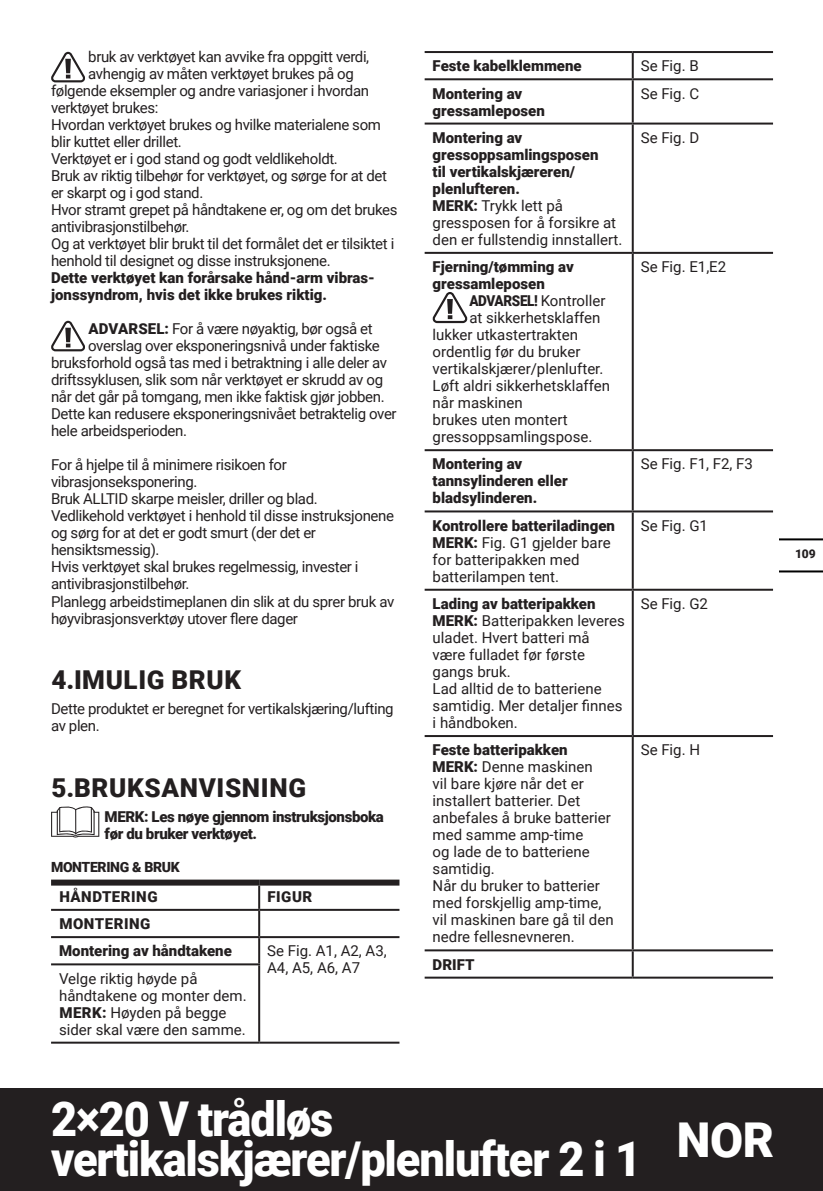
<style>
.page{position:relative;width:823px;height:1191px;background:#fff}
.page>*{position:absolute;margin:0;border:0;box-sizing:border-box;transform-origin:0 0}
.t1{font:900 48px/40px "Roboto";letter-spacing:-.025em;color:#fff;scale:.94 1}
.t2{font:900 26px "Roboto";letter-spacing:.025em;color:#231f20}
.t3{font:15px/17px "Roboto";letter-spacing:-.025em;color:#231f20}
.t4{font:15px/17px "Roboto";color:#231f20}
.t5{font:900 15px/17px "Roboto";color:#231f20}
.t6{font:900 15px/17px "Roboto";letter-spacing:-.025em;color:#231f20}
.t7{font:900 15px "Roboto";letter-spacing:.035em;color:#231f20}
.t8{font:900 14px "Roboto";letter-spacing:-.025em;color:#231f20}
.t9{font:900 12px "Roboto";color:#231f20}
.s1{font-weight:900}
</style>
<div class="page">
<div style="left:0;top:1089px;width:822px;height:102px;background:#231f20"></div>
<hr style="left:779px;top:570px;width:43px;height:2px;background:#000">
<hr style="left:779px;top:538px;width:43px;height:2px;background:#000">
<svg style="left:51px;top:52px;width:34px;height:30px"></svg>
<svg style="left:51px;top:321px;width:34px;height:30px"></svg>
<svg style="left:51px;top:806px;width:48px;height:32px"></svg>
<hr style="left:258px;top:885px;width:2px;height:24px;background:#231f20">
<hr style="left:51px;top:909px;width:208px;height:2px;background:#231f20">
<hr style="left:259px;top:909px;width:140px;height:2px;background:#231f20">
<hr style="left:258px;top:911px;width:2px;height:25px;background:#231f20">
<hr style="left:51px;top:936px;width:208px;height:2px;background:#231f20">
<hr style="left:259px;top:936px;width:140px;height:2px;background:#231f20">
<hr style="left:258px;top:938px;width:2px;height:25px;background:#231f20">
<hr style="left:51px;top:963px;width:209px;height:2px;background:#231f20">
<hr style="left:258px;top:965px;width:2px;height:76px;background:#231f20">
<hr style="left:51px;top:1041px;width:208px;height:2px;background:#231f20">
<hr style="left:259px;top:1041px;width:140px;height:2px;background:#231f20">
<div style="left:51px;top:879px;width:208px;height:6px;background:#231f20"></div>
<div style="left:259px;top:879px;width:140px;height:6px;background:#231f20"></div>
<hr style="left:424px;top:51px;width:208px;height:2px;background:#231f20">
<hr style="left:632px;top:51px;width:140px;height:2px;background:#231f20">
<hr style="left:631px;top:53px;width:2px;height:25px;background:#231f20">
<hr style="left:424px;top:78px;width:208px;height:2px;background:#231f20">
<hr style="left:632px;top:78px;width:140px;height:2px;background:#231f20">
<hr style="left:631px;top:80px;width:2px;height:43px;background:#231f20">
<hr style="left:424px;top:123px;width:208px;height:2px;background:#231f20">
<hr style="left:632px;top:123px;width:140px;height:2px;background:#231f20">
<hr style="left:631px;top:125px;width:2px;height:127px;background:#231f20">
<hr style="left:424px;top:252px;width:208px;height:2px;background:#231f20">
<hr style="left:632px;top:252px;width:140px;height:2px;background:#231f20">
<hr style="left:631px;top:254px;width:2px;height:195px;background:#231f20">
<hr style="left:424px;top:449px;width:208px;height:2px;background:#231f20">
<hr style="left:632px;top:449px;width:140px;height:2px;background:#231f20">
<hr style="left:631px;top:451px;width:2px;height:59px;background:#231f20">
<hr style="left:424px;top:510px;width:208px;height:2px;background:#231f20">
<hr style="left:632px;top:510px;width:140px;height:2px;background:#231f20">
<hr style="left:631px;top:512px;width:2px;height:77px;background:#231f20">
<hr style="left:424px;top:589px;width:208px;height:2px;background:#231f20">
<hr style="left:632px;top:589px;width:140px;height:2px;background:#231f20">
<hr style="left:631px;top:591px;width:2px;height:144px;background:#231f20">
<hr style="left:424px;top:735px;width:208px;height:2px;background:#231f20">
<hr style="left:632px;top:735px;width:140px;height:2px;background:#231f20">
<hr style="left:631px;top:737px;width:2px;height:212px;background:#231f20">
<hr style="left:424px;top:949px;width:208px;height:2px;background:#231f20">
<hr style="left:632px;top:949px;width:140px;height:2px;background:#231f20">
<hr style="left:631px;top:951px;width:2px;height:25px;background:#231f20">
<hr style="left:424px;top:976px;width:208px;height:2px;background:#231f20">
<hr style="left:632px;top:976px;width:140px;height:2px;background:#231f20">
<svg style="left:432px;top:292px;width:35px;height:31px"></svg>
<p class="t3" style="left:88px;top:48px;width:282px">bruk av verktøyet kan avvike fra oppgitt verdi,</p>
<p class="t3" style="left:88px;top:65px;width:267px">avhengig av måten verktøyet brukes på og</p>
<p class="t3" style="left:51px;top:82px;width:319px">følgende eksempler og andre variasjoner i hvordan</p>
<p class="t3" style="left:51px;top:99px;width:109px">verktøyet brukes:</p>
<p class="t3" style="left:51px;top:116px;width:331px">Hvordan verktøyet brukes og hvilke materialene som blir kuttet eller drillet.</p>
<p class="t3" style="left:51px;top:150px;width:288px">Verktøyet er i god stand og godt veldlikeholdt.</p>
<p class="t3" style="left:51px;top:167px;width:337px">Bruk av riktig tilbehør for verktøyet, og sørge for at det er skarpt og i god stand.</p>
<p class="t3" style="left:51px;top:201px;width:348px">Hvor stramt grepet på håndtakene er, og om det brukes antivibrasjonstilbehør.</p>
<p class="t3" style="left:51px;top:235px;width:344px">Og at verktøyet blir brukt til det formålet det er tilsiktet i henhold til designet og disse instruksjonene.</p>
<p class="t5" style="left:51px;top:269px;width:325px">Dette verktøyet kan forårsake hånd-arm vibras&shy;jonssyndrom, hvis det ikke brukes riktig.</p>
<p class="t3" style="left:88px;top:320px;width:285px"><span class="s1">ADVARSEL:</span> For å være nøyaktig, bør også et</p>
<p class="t3" style="left:88px;top:337px;width:293px">overslag over eksponeringsnivå under faktiske</p>
<p class="t3" style="left:51px;top:354px;width:337px">bruksforhold også tas med i betraktning i alle deler av</p>
<p class="t3" style="left:51px;top:371px;width:333px">driftssyklusen, slik som når verktøyet er skrudd av og</p>
<p class="t3" style="left:51px;top:388px;width:335px">når det går på tomgang, men ikke faktisk gjør jobben.</p>
<p class="t3" style="left:51px;top:405px;width:347px">Dette kan redusere eksponeringsnivået betraktelig over</p>
<p class="t3" style="left:51px;top:422px;width:137px">hele arbeidsperioden.</p>
<p class="t3" style="left:51px;top:456px;width:237px">For å hjelpe til å minimere risikoen for vibrasjonseksponering.</p>
<p class="t3" style="left:51px;top:490px;width:268px">Bruk ALLTID skarpe meisler, driller og blad.</p>
<p class="t3" style="left:51px;top:507px;width:344px">Vedlikehold verktøyet i henhold til disse instruksjonene og sørg for at det er godt smurt (der det er hensiktsmessig).</p>
<p class="t3" style="left:51px;top:558px;width:309px">Hvis verktøyet skal brukes regelmessig, invester i antivibrasjonstilbehør.</p>
<p class="t3" style="left:51px;top:592px;width:344px">Planlegg arbeidstimeplanen din slik at du sprer bruk av høyvibrasjonsverktøy utover flere dager</p>
<p class="t2" style="left:51px;top:661px;width:191px">4.IMULIG BRUK</p>
<p class="t3" style="left:51px;top:699px;width:344px">Dette produktet er beregnet for vertikalskjæring/lufting av plen.</p>
<p class="t2" style="left:51px;top:769px;width:256px">5.BRUKSANVISNING</p>
<p class="t6" style="left:105px;top:807px;width:280px">MERK: Les nøye gjennom instruksjonsboka før du bruker verktøyet.</p>
<p class="t8" style="left:51px;top:856px;width:130px">MONTERING &amp; BRUK</p>
<p class="t7" style="left:59px;top:886px;width:100px">HÅNDTERING</p>
<p class="t5" style="left:267px;top:887px;width:46px">FIGUR</p>
<p class="t7" style="left:59px;top:913px;width:92px">MONTERING</p>
<p class="t5" style="left:59px;top:942px;width:174px">Montering av håndtakene</p>
<p class="t4" style="left:267px;top:942px;width:121px">Se Fig. A1, A2, A3,<br>A4, A5, A6, A7</p>
<p class="t4" style="left:59px;top:969px;width:189px">Velge riktig høyde på håndtakene og monter dem.</p>
<p class="t4" style="left:59px;top:1003px;width:188px"><span class="s1">MERK:</span> Høyden på begge sider skal være den samme.</p>
<p class="t5" style="left:432px;top:57px;width:150px">Feste kabelklemmene</p>
<p class="t3" style="left:640px;top:57px;width:59px">Se Fig. B</p>
<p class="t5" style="left:432px;top:84px;width:114px">Montering av gressamleposen</p>
<p class="t3" style="left:640px;top:84px;width:60px">Se Fig. C</p>
<p class="t5" style="left:432px;top:128px;width:167px">Montering av gressoppsamlingsposen til vertikalskjæreren/ plenlufteren.</p>
<p class="t4" style="left:432px;top:196px;width:191px"><span class="s1">MERK:</span> Trykk lett på gressposen for å forsikre at den er fullstendig innstallert.</p>
<p class="t3" style="left:640px;top:128px;width:60px">Se Fig. D</p>
<p class="t5" style="left:432px;top:258px;width:143px">Fjerning/tømming av gressamleposen</p>
<p class="t4" style="left:469px;top:292px;width:137px"><span class="s1">ADVARSEL!</span> Kontroller</p>
<p class="t4" style="left:469px;top:309px;width:132px">at sikkerhetsklaffen</p>
<p class="t4" style="left:432px;top:326px;width:147px">lukker utkastertrakten</p>
<p class="t4" style="left:432px;top:343px;width:149px">ordentlig før du bruker</p>
<p class="t4" style="left:432px;top:360px;width:172px">vertikalskjærer/plenlufter.</p>
<p class="t4" style="left:432px;top:377px;width:179px">Løft aldri sikkerhetsklaffen</p>
<p class="t4" style="left:432px;top:394px;width:92px">når maskinen</p>
<p class="t4" style="left:432px;top:411px;width:136px">brukes uten montert</p>
<p class="t4" style="left:432px;top:428px;width:161px">gressoppsamlingspose.</p>
<p class="t3" style="left:640px;top:258px;width:87px">Se Fig. E1,E2</p>
<p class="t5" style="left:432px;top:455px;width:136px">Montering av tannsylinderen eller bladsylinderen.</p>
<p class="t4" style="left:640px;top:455px;width:114px">Se Fig. F1, F2, F3</p>
<p class="t5" style="left:432px;top:516px;width:184px">Kontrollere batteriladingen</p>
<p class="t4" style="left:432px;top:533px;width:179px"><span class="s1">MERK:</span> Fig. G1 gjelder bare for batteripakken med batterilampen tent.</p>
<p class="t3" style="left:640px;top:516px;width:69px">Se Fig. G1</p>
<p class="t5" style="left:432px;top:594px;width:164px">Lading av batteripakken</p>
<p class="t4" style="left:432px;top:611px;width:193px"><span class="s1">MERK:</span> Batteripakken leveres uladet. Hvert batteri må være fulladet før første gangs bruk.</p>
<p class="t4" style="left:432px;top:679px;width:191px">Lad alltid de to batteriene samtidig. Mer detaljer finnes i håndboken.</p>
<p class="t5" style="left:432px;top:741px;width:136px">Feste batteripakken</p>
<p class="t4" style="left:432px;top:758px;width:180px"><span class="s1">MERK:</span> Denne maskinen vil bare kjøre når det er installert batterier. Det anbefales å bruke batterier med samme amp-time<br>og lade de to batteriene samtidig.</p>
<p class="t4" style="left:432px;top:877px;width:182px">Når du bruker to batterier med forskjellig amp-time, vil maskinen bare gå til den nedre fellesnevneren.</p>
<p class="t5" style="left:432px;top:955px;width:43px">DRIFT</p>
<p class="t3" style="left:640px;top:594px;width:69px">Se Fig. G2</p>
<p class="t3" style="left:640px;top:741px;width:61px">Se Fig. H</p>
<p class="t9" style="left:794px;top:545px;width:22px">109</p>
<h1 class="t1" style="left:51px;top:1096px;width:770px">2×20 V trådløs vertikalskjærer/plenlufter 2 i 1 NOR</h1>
</div>
